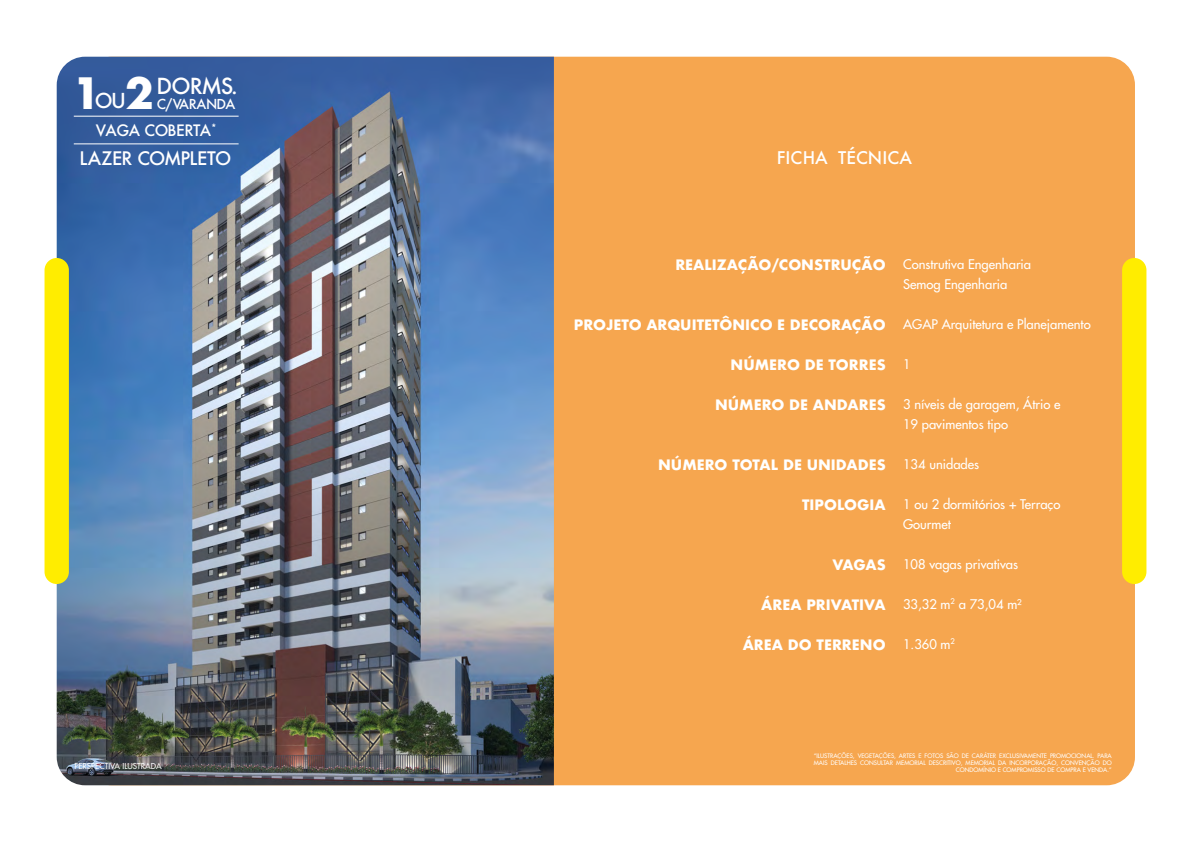
<style>
.page{position:relative;width:1191px;height:842px;background:#fff}
.page>*{position:absolute;margin:0;border:0;box-sizing:border-box;transform-origin:0 0}
.t1{font:500 21.6px "Futura";letter-spacing:-.055em;color:#fff}
.t2{font:500 20.1px "Futura";color:#fff}
.t3{font:500 18.2px "Futura";letter-spacing:-.04em;color:#fff}
.t4{font:500 17px "Futura";color:#fff}
.t5{font:500 15.3px "Futura";letter-spacing:-.035em;color:#fff}
.t6{font:700 14px "Futura";color:#fff}
.t7{font:500 13.4px "Futura";letter-spacing:-.04em;color:#fff}
.t8{font:500 13px/20px "Futura Std";color:#fff}
.t9{font:500 8px "Futura Std";color:#fff}
.t10{font:500 6px/7.2px "Futura Std";color:#fff;text-align:right}
.s1{font-weight:700;font-size:42px}
</style>
<div class="page">
<div style="left:84px;top:57px;width:1051px;height:728px;background:#f6a64f;border-radius:28px"></div>
<img style="left:57px;top:57px;width:497px;height:728px">
<div style="left:45px;top:258px;width:24px;height:326px;background:#ffed00;border-radius:12px"></div>
<div style="left:1122px;top:258px;width:24px;height:326px;background:#ffed00;border-radius:12px"></div>
<hr style="left:74px;top:143px;width:165px;height:1px;background:#fff">
<hr style="left:74px;top:116px;width:165px;height:1px;background:#fff">
<h1 class="t1" style="left:72px;top:71px;width:167px"><span class="s1">1 2</span> DORMS.</h1>
<h2 class="t2" style="left:95px;top:87px;width:33px">OU</h2>
<h3 class="t7" style="left:157px;top:94px;width:80px">C/VARANDA</h3>
<h3 class="t5" style="left:96px;top:120px;width:122px">VAGA COBERTA<sup>*</sup></h3>
<h3 class="t3" style="left:79px;top:146px;width:153px">LAZER COMPLETO</h3>
<h3 class="t4" style="left:776px;top:146px;width:137px">FICHA TÉCNICA</h3>
<h3 class="t6" style="left:675px;top:254px;width:212px">REALIZAÇÃO/CONSTRUÇÃO</h3>
<h3 class="t6" style="left:574px;top:314px;width:313px">PROJETO ARQUITETÔNICO E DECORAÇÃO</h3>
<h3 class="t6" style="left:730px;top:354px;width:157px">NÚMERO DE TORRES</h3>
<h3 class="t6" style="left:715px;top:394px;width:172px">NÚMERO DE ANDARES</h3>
<h3 class="t6" style="left:658px;top:454px;width:229px">NÚMERO TOTAL DE UNIDADES</h3>
<h3 class="t6" style="left:802px;top:494px;width:85px">TIPOLOGIA</h3>
<h3 class="t6" style="left:832px;top:554px;width:55px">VAGAS</h3>
<h3 class="t6" style="left:761px;top:594px;width:126px">ÁREA PRIVATIVA</h3>
<h3 class="t6" style="left:742px;top:634px;width:144px">ÁREA DO TERRENO</h3>
<h3 class="t8" style="left:903px;top:254px;width:129px">Construtiva Engenharia<br>Semog Engenharia</h3>
<h3 class="t8" style="left:903px;top:314px;width:189px">AGAP Arquitetura e Planejamento</h3>
<h3 class="t8" style="left:903px;top:354px;width:9px">1</h3>
<h3 class="t8" style="left:903px;top:394px;width:159px">3 níveis de garagem, Átrio e<br>19 pavimentos tipo</h3>
<h3 class="t8" style="left:903px;top:454px;width:78px">134 unidades</h3>
<h3 class="t8" style="left:903px;top:494px;width:159px">1 ou 2 dormitórios + Terraço<br>Gourmet</h3>
<h3 class="t8" style="left:903px;top:554px;width:117px">108 vagas privativas</h3>
<h3 class="t8" style="left:903px;top:594px;width:120px">33,32 m<sup>2</sup> a 73,04 m2</h3>
<h3 class="t8" style="left:903px;top:634px;width:53px">1.360 m<sup>2</sup></h3>
<h3 class="t9" style="left:74px;top:761px;width:89px">PERSPECTIVA ILUSTRADA</h3>
<p class="t10" style="left:814px;top:752px;width:299px">“ILUSTRAÇÕES, VEGETAÇÕES, ARTES E FOTOS SÃO DE CARÁTER EXCLUSIVAMENTE PROMOCIONAL. PARA<br>MAIS DETALHES CONSULTAR MEMORIAL DESCRITIVO, MEMORIAL DA INCORPORAÇÃO, CONVENÇÃO DO<br>CONDOMÍNIO E COMPROMISSO DE COMPRA E VENDA.”</p>
</div>
